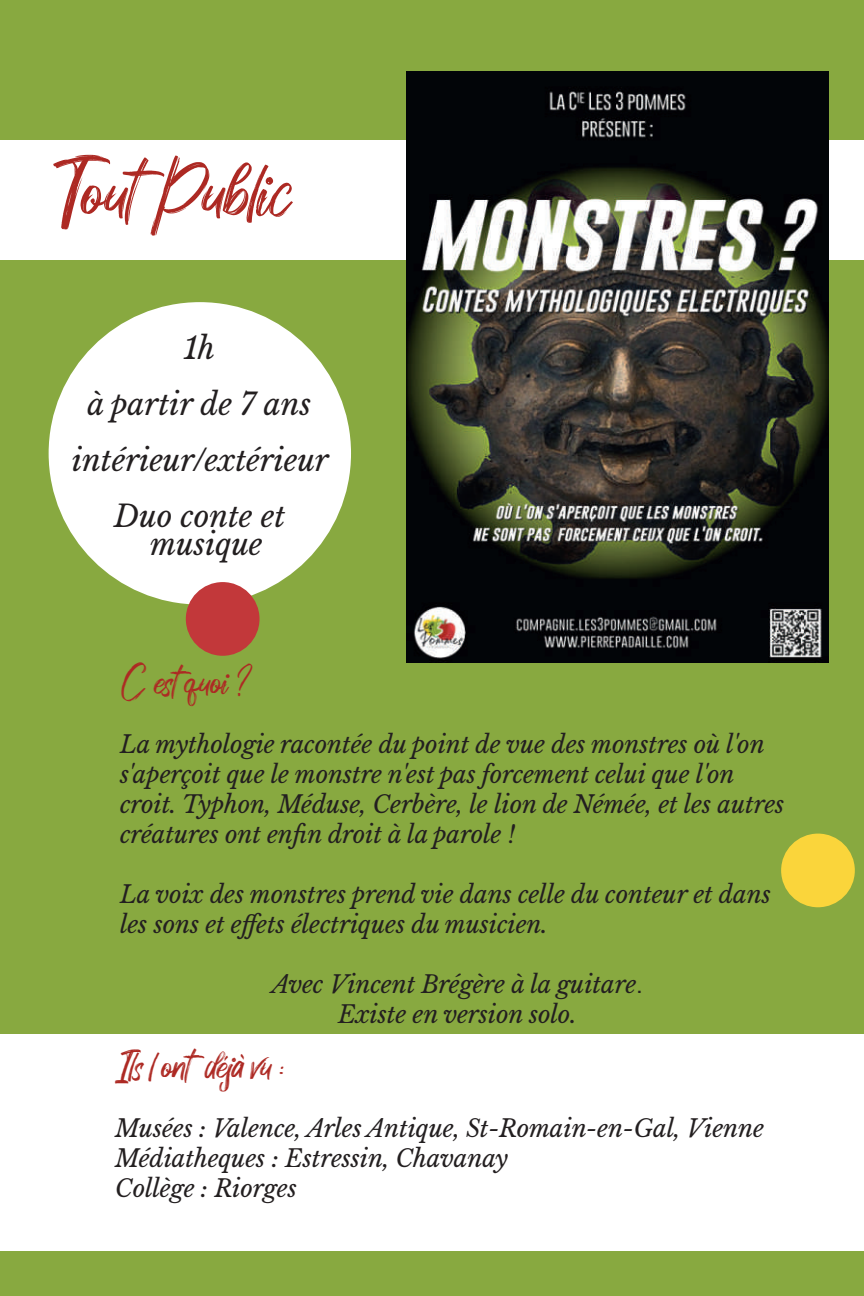
<style>
.page{position:relative;width:864px;height:1296px;background:#88a940}
.page>*{position:absolute;margin:0;border:0;box-sizing:border-box;transform-origin:0 0}
.t1{font:80px "Dexotick By Dhan Studio";color:#ad2923}
.t2{font:40px "Dexotick By Dhan Studio";color:#ad2923}
.t3{font:italic 30px/56px "Libre Baskerville";letter-spacing:-.005em;color:#231f20;text-align:center}
.t4{font:italic 24px/30px "Libre Baskerville";letter-spacing:-.005em;color:#231f20}
.s1{font-family:"Arial";font-style:normal}
</style>
<div class="page">
<div style="left:49px;top:302px;width:302px;height:303px;background:#fff;border-radius:50%"></div>
<div style="left:0;top:140px;width:864px;height:120px;background:#fff"></div>
<div style="left:0;top:1034px;width:864px;height:217px;background:#fff"></div>
<img style="left:407px;top:72px;width:421px;height:590px">
<div style="left:186px;top:582px;width:74px;height:74px;background:#c2383a;border-radius:50%"></div>
<div style="left:781px;top:834px;width:74px;height:73px;background:#fad53b;border-radius:50%"></div>
<h1 class="t1" style="left:53px;top:133px;width:238px">Tout Public</h1>
<p class="t3" style="left:72px;top:321px;width:258px">1h<br>à partir de 7 ans intérieur/extérieur<br>Duo conte et</p>
<p class="t3" style="left:150px;top:517px;width:114px">musique</p>
<h2 class="t2" style="left:120px;top:652px;width:131px">C est quoi ?</h2>
<p class="t4" style="left:120px;top:729px;width:666px">La mythologie racontée du point de vue des monstres où l'on s'aperçoit que le monstre n'est pas forcement celui que l'on croit. Typhon, Méduse, Cerbère, le lion de Némée, et les autres créatures ont enfin droit à la parole !</p>
<p class="t4" style="left:120px;top:879px;width:652px">La voix des monstres prend vie dans celle du conteur et dans les sons et effets électriques du musicien.</p>
<p class="t4" style="left:272px;top:969px;width:372px;text-align:center">Avec Vincent Brégère à la guitare<span class="s1">.<br></span>Existe en version solo.</p>
<h2 class="t2" style="left:115px;top:1036px;width:171px">Ils l ont déjà vu :</h2>
<p class="t4" style="left:115px;top:1113px;width:650px">Musées : Valence, Arles Antique, St-Romain-en-Gal, Vienne<br>Médiatheques : Estressin, Chavanay<br>Collège : Riorges</p>
</div>
